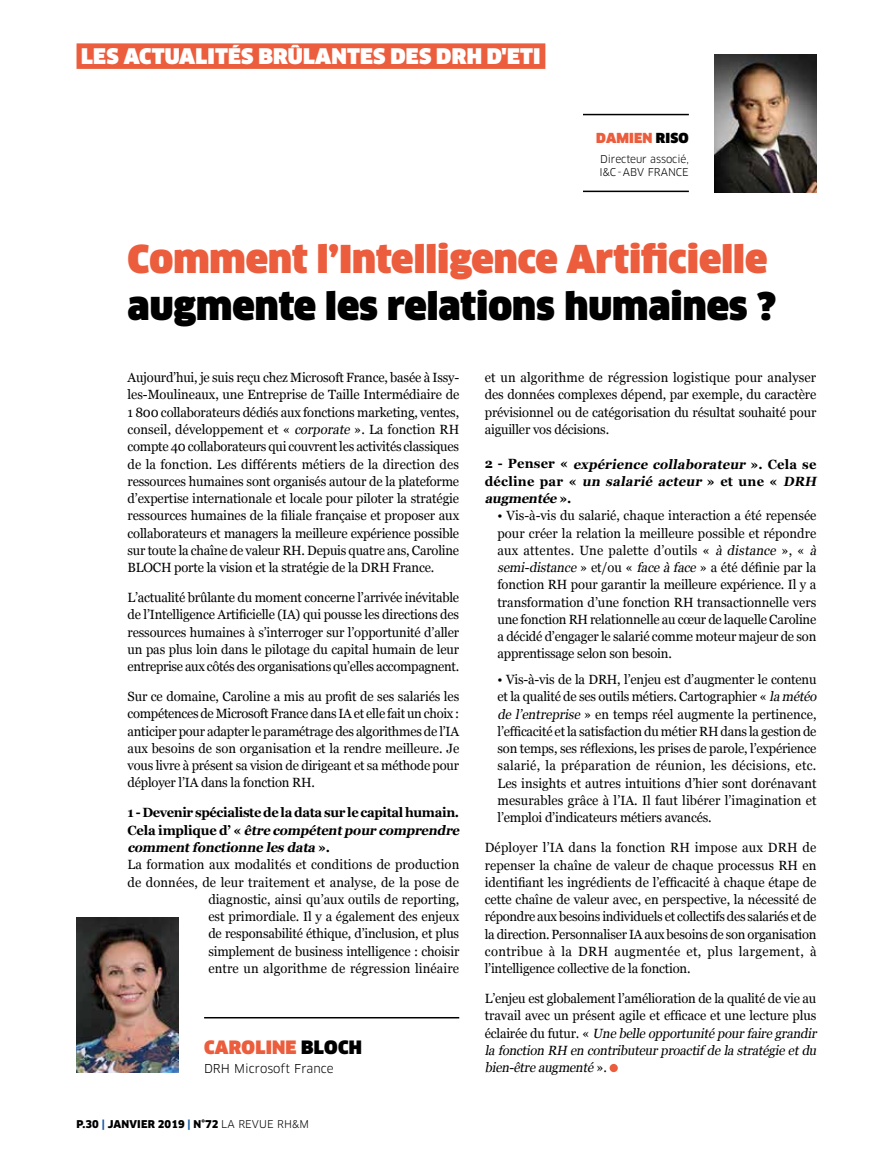
<style>
.page{position:relative;width:893px;height:1170px;background:#fff}
.page>*{position:absolute;margin:0;border:0;box-sizing:border-box;transform-origin:0 0}
.t1{font:900 37.5px "Clan OT";color:#eb5d3c}
.t2{font:900 37.5px "Clan OT";color:#000}
.t3{font:900 21px "Clan OT";letter-spacing:.01em;color:#fff}
.t4{font:900 18px "Clan OT";letter-spacing:.01em;color:#eb5d3c}
.t5{font:900 13.5px "Clan OT";letter-spacing:.01em;color:#eb5d3c}
.t6{font:13.35px/17.2px "Georgia";letter-spacing:-.01em;color:#000;text-align:justify}
.t7{font:italic 700 13.35px/17.2px "Georgia";color:#000}
.t8{font:13.35px "Georgia";letter-spacing:.01em;color:#000}
.t9{font:700 13.35px "Georgia";letter-spacing:-.03em;color:#000}
.t10{font:12px "Clan OT";color:#000}
.t11{font:900 10.5px "Clan OT";letter-spacing:.01em;color:#000}
.t12{font:10.5px/13.5px "Clan OT";letter-spacing:-.01em;color:#000}
.s1{color:#000}
.s2{font-style:italic}
.s3{font-style:normal}
.s4{color:#195da9}
.s5{font-weight:400}
</style>
<div class="page">
<div style="left:610px;top:1063px;width:8px;height:8px;background:#eb5d3c;border-radius:50%"></div>
<img style="left:77px;top:917px;width:102px;height:155px">
<img style="left:714px;top:55px;width:102px;height:137px">
<hr style="left:583px;top:114px;width:106px;height:1px;background:#000">
<hr style="left:583px;top:191px;width:106px;height:1px;background:#000">
<hr style="left:204px;top:1016px;width:255px;height:2px;background:#000">
<div style="left:77px;top:43px;width:468px;height:26px;background:#eb5d3c"></div>
<h2 class="t3" style="left:81px;top:45px;width:461px">LES ACTUALITÉS BRÛLANTES DES DRH D'ETI</h2>
<p class="t5" style="left:596px;top:130px;width:94px">DAMIEN <span class="s1">RISO</span></p>
<p class="t12" style="left:600px;top:152px;width:91px">Directeur associé,<br>I&amp;C-ABV FRANCE</p>
<h1 class="t1" style="left:128px;top:238px;width:641px">Comment l’Intelligence Artificielle</h1>
<h1 class="t2" style="left:128px;top:285px;width:650px">augmente les relations humaines ?</h1>
<p class="t6" style="left:128px;top:369px;width:333px">Aujourd’hui, je suis reçu chez Microsoft France, basée à Issy&shy;les-Moulineaux, une Entreprise de Taille Intermédiaire de 1 800 collaborateurs dédiés aux fonctions marketing, ventes, conseil, développement et « <span class="s2">corporate</span>». La fonction RH compte 40 collaborateurs qui couvrent les activités classiques de la fonction. Les différents métiers de la direction des ressources humaines sont organisés autour de la plateforme d’expertise internationale et locale pour piloter la stratégie ressources humaines de la filiale française et proposer aux collaborateurs et managers la meilleure expérience possible sur toute la chaîne de valeur RH. Depuis quatre ans, Caroline BLOCH porte la vision et la stratégie de la DRH France.</p>
<p class="t6" style="left:128px;top:589px;width:333px">L’actualité brûlante du moment concerne l’arrivée inévitable de l’Intelligence Artificielle (IA) qui pousse les directions des ressources humaines à s’interroger sur l’opportunité d’aller un pas plus loin dans le pilotage du capital humain de leur entreprise aux côtés des organisations qu’elles accompagnent.</p>
<p class="t6" style="left:128px;top:688px;width:333px">Sur ce domaine, Caroline a mis au profit de ses salariés les compétences de Microsoft France dans IA et elle fait un choix : anticiper pour adapter le paramétrage des algorithmes de l’IA aux besoins de son organisation et la rendre meilleure. Je vous livre à présent sa vision de dirigeant et sa méthode pour déployer l’IA dans la fonction RH.</p>
<p class="t9" style="left:128px;top:802px;width:333px">1 - Devenir spécialiste de la data sur le capital humain.</p>
<p class="t7" style="left:128px;top:820px;width:336px"><span class="s3">C e l a i m p l i q u e d ’ «</span> être compétentpour comprendre</p>
<p class="t7" style="left:128px;top:838px;width:204px">commentfonctionne lesdata <span class="s3">» .</span></p>
<p class="t8" style="left:128px;top:856px;width:333px">La formation aux modalités et conditions de production</p>
<p class="t8" style="left:128px;top:873px;width:333px">de données, de leur traitement et analyse, de la pose de</p>
<p class="t6" style="left:208px;top:890px;width:252px">diagnostic, ainsi qu’aux outils de reporting,</p>
<p class="t6" style="left:208px;top:908px;width:252px">est primordiale. Il y a également des enjeux</p>
<p class="t6" style="left:208px;top:925px;width:252px">de responsabilité éthique, d’inclusion, et plus</p>
<p class="t6" style="left:208px;top:942px;width:252px">simplement de business intelligence : choisir</p>
<p class="t8" style="left:208px;top:960px;width:252px">entre un algorithme de régression linéaire</p>
<h3 class="t4" style="left:204px;top:1036px;width:159px">CAROLINE <span class="s1">BLOCH</span></h3>
<p class="t10" style="left:204px;top:1060px;width:131px">DRH Microsoft France</p>
<p class="t11" style="left:77px;top:1118px;width:234px">P.30 <span class="s4">|</span> JANVIER 2019 <span class="s4">|</span> N°72 <span class="s5">LA REVUE RH&amp;M</span></p>
<p class="t6" style="left:485px;top:369px;width:333px">et un algorithme de régression logistique pour analyser des données complexes dépend, par exemple, du caractère prévisionnel ou de catégorisation du résultat souhaité pour aiguiller vos décisions.</p>
<p class="t7" style="left:485px;top:454px;width:336px"><span class="s3">2 - P e n s e r «</span> expérience collaborateur <span class="s3">» . C e l a s e décline par «</span> un salarié acteur <span class="s3">» et une «</span> DRH augmentée <span class="s3">» .</span></p>
<p class="t6" style="left:497px;top:507px;width:323px;text-align:left">• Vis-à-vis du salarié, chaque interaction a été repensée pour créer la relation la meilleure possible et répondre aux attentes. Une palette d’outils « <span class="s2">à distance</span> », « <span class="s2">à semi-distance</span>» et/ou « <span class="s2">face à face</span>» a été définie par la fonction RH pour garantir la meilleure expérience. Il y a transformation d’une fonction RH transactionnelle vers une fonction RH relationnelle au cœur de laquelle Caroline a décidé d’engager le salarié comme moteur majeur de son apprentissage selon son besoin.</p>
<p class="t6" style="left:497px;top:671px;width:323px;text-align:left">• Vis-à-vis de la DRH, l’enjeu est d’augmenter le contenu et la qualité de ses outils métiers. Cartographier « <span class="s2">la météo de l’entreprise</span>» en temps réel augmente la pertinence, l’efficacité et la satisfaction du métier RH dans la gestion de son temps, ses réflexions, les prises de parole, l’expérience salarié, la préparation de réunion, les décisions, etc.<br>Les insights et autres intuitions d’hier sont dorénavant mesurables grâce à l’IA. Il faut libérer l’imagination et l’emploi d’indicateurs métiers avancés.</p>
<p class="t6" style="left:485px;top:839px;width:333px">Déployer l’IA dans la fonction RH impose aux DRH de repenser la chaîne de valeur de chaque processus RH en identifiant les ingrédients de l’efficacité à chaque étape de cette chaîne de valeur avec, en perspective, la nécessité de répondre aux besoins individuels et collectifs des salariés et de la direction. Personnaliser IA aux besoins de son organisation contribue à la DRH augmentée et, plus largement, à l’intelligence collective de la fonction.</p>
<p class="t6" style="left:485px;top:990px;width:336px;text-align:left">L’enjeu est globalement l’amélioration de la qualité de vie au travail avec un présent agile et efficace et une lecture plus é c l a i r é e d u fu t u r . « <span class="s2">Une belle opportunité pourfaire grandir la fonction RH en contributeurproactif de la stratégie etdu bien-être augmenté</span> » .</p>
</div>
